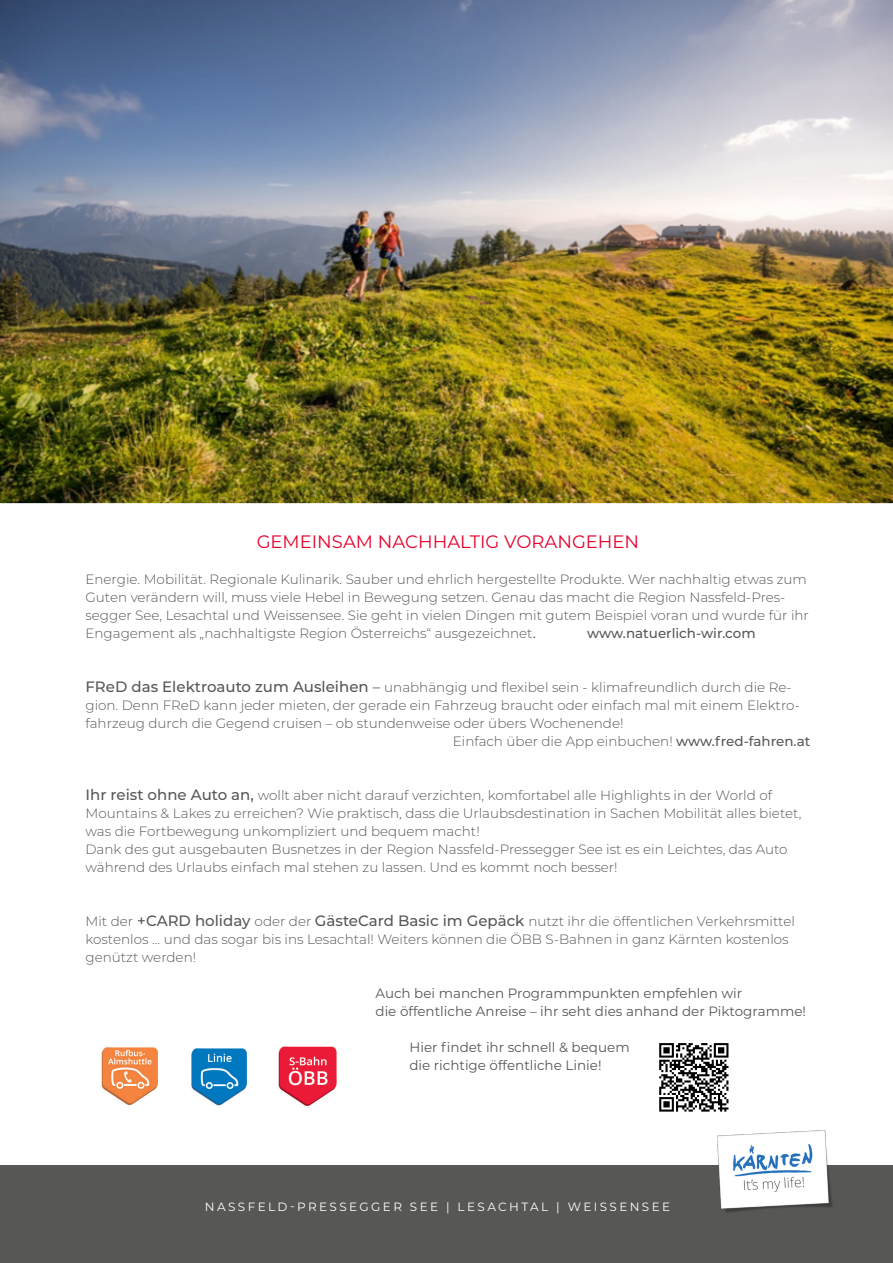
<style>
.page{position:relative;width:893px;height:1263px;background:#fff}
.page>*{position:absolute;margin:0;border:0;box-sizing:border-box;transform-origin:0 0}
.t1{font:18px "Montserrat";color:#e4032e}
.t2{font:300 13.5px/18px "Montserrat";color:#575756}
.t3{font:13.5px/18px "Montserrat";color:#575756}
.t4{font:500 13.5px "Montserrat";color:#575756}
.t5{font:12px "Montserrat";letter-spacing:.2em;color:#fff}
.s1{font-weight:400;font-size:15px}
.s2{font-weight:500;font-size:15px}
.s3{font-weight:500}
</style>
<div class="page">
<div style="left:0;top:1165px;width:893px;height:98px;background:#575756"></div>
<img style="left:101px;top:1046px;width:236px;height:61px">
<img style="left:0;top:0;width:893px;height:504px">
<img style="left:717px;top:1130px;width:115px;height:83px">
<img style="left:659px;top:1043px;width:70px;height:69px">
<p class="t1" style="left:257px;top:529px;width:384px">GEMEINSAM NACHHALTIG VORANGEHEN</p>
<p class="t2" style="left:85px;top:570px;width:725px">Energie. Mobilität. Regionale Kulinarik. Sauber und ehrlich hergestellte Produkte. Wer nachhaltig etwas zum Guten verändern will, muss viele Hebel in Bewegung setzen. Genau das macht die Region Nassfeld-Pres&shy;segger See, Lesachtal und Weissensee. Sie geht in vielen Dingen mit gutem Beispiel voran und wurde für ihr Engagement als „nachhaltigste Region Österreichs“ ausgezeichnet<span class="s1">.</span></p>
<p class="t4" style="left:587px;top:624px;width:170px">www.natuerlich-wir.com</p>
<p class="t2" style="left:85px;top:678px;width:716px"><span class="s2">FReD das Elektroauto zum Ausleihen</span> <span class="s1">–</span> unabhängig und flexibel sein - klimafreundlich durch die Re&shy;gion. Denn FReD kann jeder mieten, der gerade ein Fahrzeug braucht oder einfach mal mit einem Elektro&shy;fahrzeug durch die Gegend cruisen – ob stundenweise oder übers Wochenende!</p>
<p class="t2" style="left:453px;top:732px;width:359px">Einfach über die App einbuchen! <span class="s3">www.fred-fahren.at</span></p>
<p class="t2" style="left:85px;top:786px;width:717px"><span class="s2">Ihr reist ohne Auto an,</span> wollt aber nicht darauf verzichten, komfortabel alle Highlights in der World of<br>Mountains &amp; Lakes zu erreichen? Wie praktisch, dass die Urlaubsdestination in Sachen Mobilität alles bietet, was die Fortbewegung unkompliziert und bequem macht!</p>
<p class="t2" style="left:85px;top:840px;width:704px">Dank des gut ausgebauten Busnetzes in der Region Nassfeld-Pressegger See ist es ein Leichtes, das Auto während des Urlaubs einfach mal stehen zu lassen. Und es kommt noch besser!</p>
<p class="t2" style="left:85px;top:912px;width:711px">Mit der <span class="s2">+CARD holiday</span> oder der <span class="s2">GästeCard Basic im Gepäck</span> nutzt ihr die öffentlichen Verkehrsmittel kostenlos … und das sogar bis ins Lesachtal! Weiters können die ÖBB S-Bahnen in ganz Kärnten kostenlos genützt werden!</p>
<p class="t3" style="left:375px;top:984px;width:432px">Auch bei manchen Programmpunkten empfehlen wir<br>die öffentliche Anreise – ihr seht dies anhand der Piktogramme!</p>
<p class="t3" style="left:409px;top:1038px;width:222px">Hier findet ihr schnell &amp; bequem die richtige öffentliche Linie!</p>
<p class="t5" style="left:205px;top:1198px;width:467px">NASSFELD-PRESSEGGER SEE | LESACHTAL | WEISSENSEE</p>
</div>
